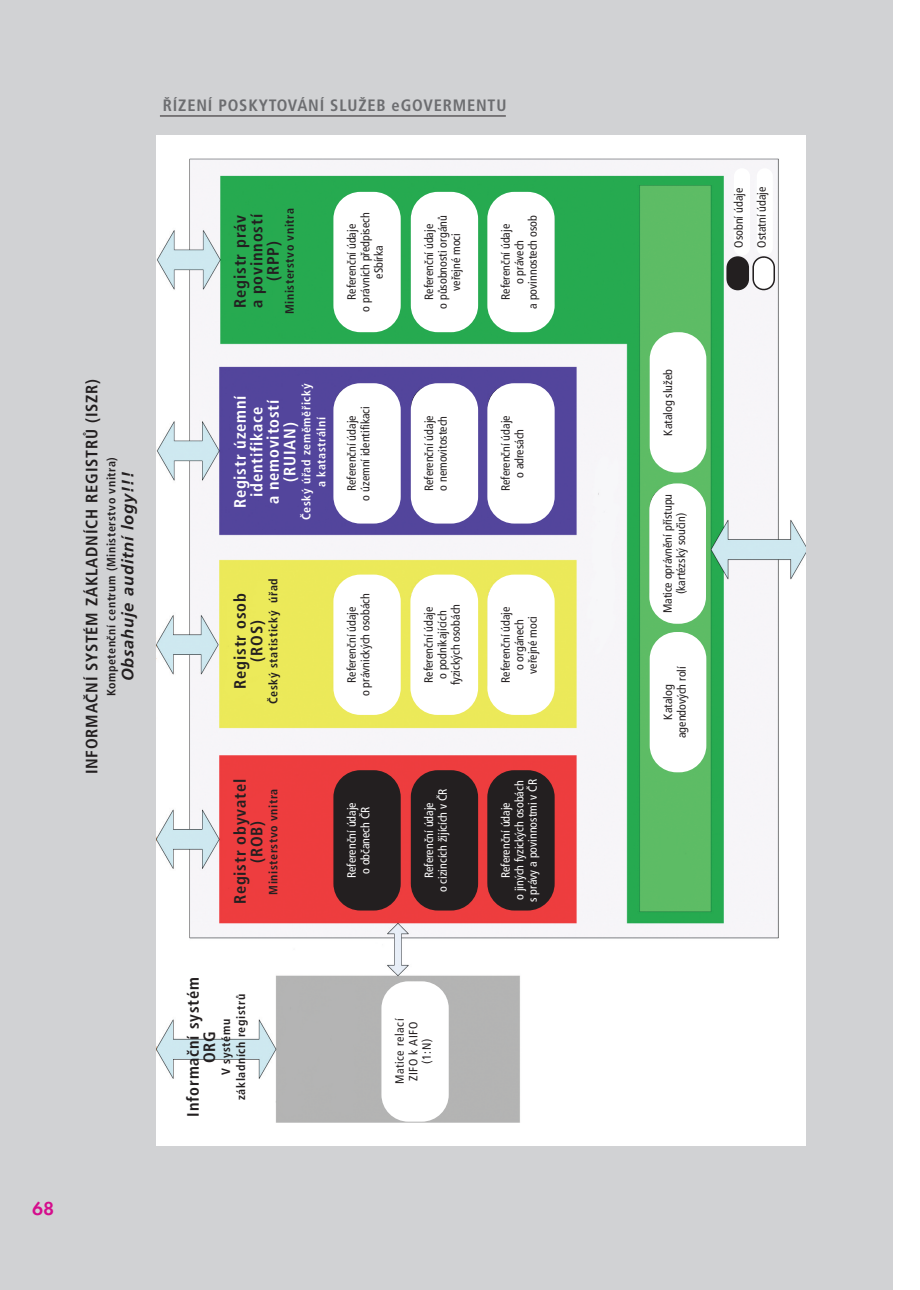
<style>
.page{position:relative;width:920px;height:1290px;background:#fff}
.page>*{position:absolute;margin:0;border:0;box-sizing:border-box;transform-origin:0 0}
.t1{font:600 19.5px "Futura TOT";color:#d50d8c}
.t2{font:700 condensed 16.5px/16.5px "Frutiger CE";letter-spacing:.05em;color:#231f20;text-align:center}
.t3{font:700 condensed 16.5px/16.5px "Frutiger CE";letter-spacing:.05em;color:#fff;text-align:center}
.t4{font:700 condensed 16.5px "Frutiger CE";letter-spacing:.05em;color:#6c6d70}
.t5{font:italic 700 16.5px "Frutiger CE";letter-spacing:.05em;color:#231f20}
.t6{font:condensed 12px/13.5px "Frutiger CE";color:#231f20;text-align:center}
.t7{font:condensed 12px/13.5px "Frutiger CE";color:#fff;text-align:center}
.t8{font:700 condensed 12px/15px "Frutiger CE";letter-spacing:.05em;color:#231f20;text-align:center}
.t9{font:700 condensed 12px/15px "Frutiger CE";letter-spacing:.05em;color:#fff;text-align:center}
.t10{font:condensed 12px/13.5px "Frutiger CE";letter-spacing:.05em;color:#231f20;text-align:center}
</style>
<div class="page">
<div style="left:0;top:0;width:892px;height:1290px;background:#d1d2d4"></div>
<img style="left:156px;top:135px;width:649px;height:1010px">
<hr style="left:160px;top:116px;width:346px;height:1px;background:#231f20">
<div style="left:333px;top:192px;width:68px;height:140px;background:#fff;border-radius:27px"></div>
<div style="left:411px;top:192px;width:67px;height:140px;background:#fff;border-radius:27px"></div>
<div style="left:487px;top:192px;width:68px;height:140px;background:#fff;border-radius:27px"></div>
<div style="left:333px;top:383px;width:68px;height:140px;background:#fff;border-radius:27px"></div>
<div style="left:411px;top:383px;width:67px;height:140px;background:#fff;border-radius:27px"></div>
<div style="left:487px;top:383px;width:68px;height:140px;background:#fff;border-radius:27px"></div>
<div style="left:333px;top:575px;width:68px;height:140px;background:#fff;border-radius:27px"></div>
<div style="left:410px;top:575px;width:68px;height:140px;background:#fff;border-radius:27px"></div>
<div style="left:487px;top:575px;width:68px;height:140px;background:#fff;border-radius:27px"></div>
<div style="left:333px;top:770px;width:68px;height:140px;background:#231f20;border-radius:27px"></div>
<div style="left:411px;top:770px;width:67px;height:140px;background:#231f20;border-radius:27px"></div>
<div style="left:487px;top:770px;width:68px;height:140px;background:#231f20;border-radius:27px"></div>
<div style="left:381px;top:981px;width:68px;height:141px;background:#fff;border-radius:27px"></div>
<div style="left:650px;top:332px;width:56px;height:140px;background:#fff;border-radius:27px"></div>
<div style="left:649px;top:483px;width:57px;height:141px;background:#fff;border-radius:27px"></div>
<div style="left:650px;top:632px;width:56px;height:140px;background:#fff;border-radius:27px"></div>
<div style="left:757px;top:168px;width:16px;height:88px;background:#fff;border-radius:8px"></div>
<svg style="left:752px;top:256px;width:23px;height:34px"></svg>
<div style="left:726px;top:256px;width:23px;height:34px;background:#231f20;border-radius:11px"></div>
<div style="left:734px;top:168px;width:16px;height:88px;background:#fff;border-radius:8px"></div>
<h2 class="t4" style="left:163px;top:98px;width:345px">ŘÍZENÍ POSKYTOVÁNÍ SLUŽEB eGOVERMENTU</h2>
<h2 class="t2" style="left:85px;top:774px;width:397px;rotate:-90deg">INFORMAČNÍ SYSTÉM ZÁKLADNÍCH REGISTRŮ (ISZR)</h2>
<p class="t8" style="left:105px;top:696px;width:241px;rotate:-90deg">Kompetenční centrum (Ministerstvo vnitra)</p>
<h2 class="t5" style="left:121px;top:681px;width:211px;rotate:-90deg">Obsahuje auditní logy!!!</h2>
<h1 class="t1" style="left:32px;top:1196px;width:24px">68</h1>
<h2 class="t2" style="left:233px;top:308px;width:96px;rotate:-90deg">Registr práv a povinností (RPP)</h2>
<p class="t8" style="left:283px;top:314px;width:108px;rotate:-90deg">Ministerstvo vnitra</p>
<p class="t6" style="left:346px;top:312px;width:101px;rotate:-90deg">Referenční údaje<br>o právních předpisech eSbírka</p>
<p class="t6" style="left:423px;top:309px;width:95px;rotate:-90deg">Referenční údaje<br>o působnosti orgánů veřejné moci</p>
<p class="t6" style="left:500px;top:309px;width:95px;rotate:-90deg">Referenční údaje<br>o právech<br>a povinnostech osob</p>
<h2 class="t3" style="left:233px;top:508px;width:115px;rotate:-90deg">Registr územní identifikace<br>a nemovitostí (RUIAN)</h2>
<p class="t9" style="left:300px;top:520px;width:138px;rotate:-90deg">Český úřad zeměměřický a katastrální</p>
<p class="t6" style="left:346px;top:501px;width:96px;rotate:-90deg">Referenční údaje<br>o územní identifikaci</p>
<p class="t6" style="left:423px;top:491px;width:77px;text-align:left;rotate:-90deg">Referenční údaje o nemovitostech</p>
<p class="t6" style="left:500px;top:491px;width:77px;rotate:-90deg">Referenční údaje o adresách</p>
<p class="t8" style="left:267px;top:704px;width:127px;rotate:-90deg">Český statistický úřad</p>
<h2 class="t2" style="left:233px;top:689px;width:97px;rotate:-90deg">Registr osob (ROS)</h2>
<p class="t6" style="left:346px;top:696px;width:104px;rotate:-90deg">Referenční údaje<br>o právnických osobách</p>
<p class="t6" style="left:423px;top:685px;width:83px;rotate:-90deg">Referenční údaje o podnikajících fyzických osobách</p>
<p class="t6" style="left:500px;top:683px;width:77px;rotate:-90deg">Referenční údaje o orgánech veřejné moci</p>
<h2 class="t2" style="left:233px;top:904px;width:127px;rotate:-90deg">Registr obyvatel (ROB)</h2>
<p class="t8" style="left:267px;top:895px;width:108px;rotate:-90deg">Ministerstvo vnitra</p>
<h2 class="t2" style="left:186px;top:1117px;width:141px;rotate:-90deg">Informační systém<br>ORG</h2>
<p class="t8" style="left:220px;top:1100px;width:108px;rotate:-90deg">V systému základních registrů</p>
<p class="t7" style="left:346px;top:878px;width:77px;rotate:-90deg">Referenční údaje o občanech ČR</p>
<p class="t7" style="left:423px;top:892px;width:105px;rotate:-90deg">Referenční údaje<br>o cizincích žijících v ČR</p>
<p class="t7" style="left:500px;top:902px;width:124px;rotate:-90deg">Referenční údaje<br>o jiných fyzických osobách s právy a povinnostmi v ČR</p>
<p class="t10" style="left:394px;top:1084px;width:67px;rotate:-90deg">Matice relací<br>ZIFO k AIFO (1:N)</p>
<p class="t6" style="left:733px;top:248px;width:61px;rotate:-90deg">Osobní údaje</p>
<p class="t6" style="left:756px;top:248px;width:62px;rotate:-90deg">Ostatní údaje</p>
<p class="t6" style="left:662px;top:436px;width:68px;rotate:-90deg">Katalog služeb</p>
<p class="t6" style="left:662px;top:613px;width:121px;rotate:-90deg">Matice oprávnění přístupu (kartézský součin)</p>
<p class="t6" style="left:662px;top:738px;width:74px;rotate:-90deg">Katalog agendových rolí</p>
</div>
